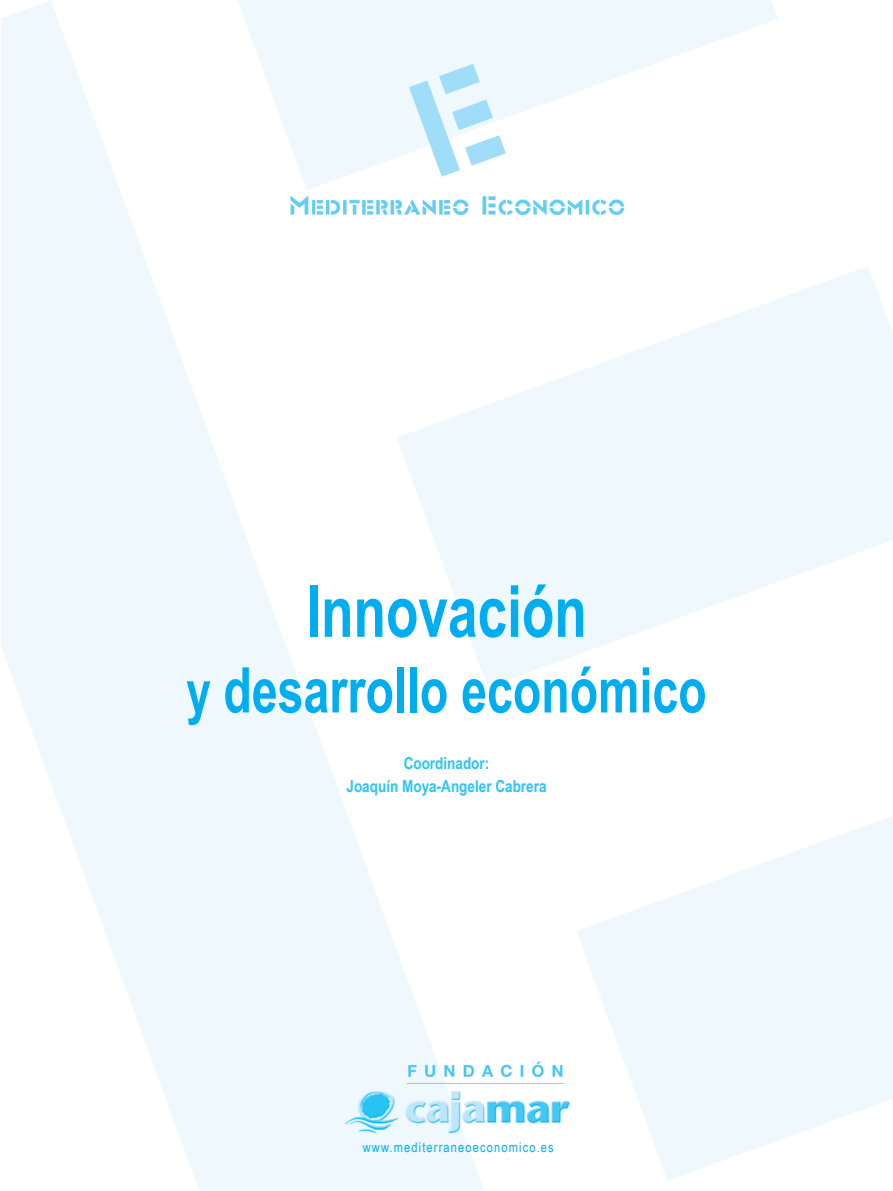
<style>
.page{position:relative;width:893px;height:1191px;background:#fff}
.page>*{position:absolute;margin:0;border:0;box-sizing:border-box;transform-origin:0 0}
.t1{font:700 72px "Arial Narrow";color:#00aeef;scale:.9 1}
.t2{font:700 63px "Arial Narrow";color:#00aeef;scale:.9 1}
.t3{font:700 16.5px/22.5px "Arial Narrow";color:#2bc4f3;text-align:center}
.t4{font:13.5px "Arial Narrow";letter-spacing:.085em;color:#00aeef}
.s1{font-size:60px}
</style>
<div class="page">
<img style="left:1px;top:0;width:892px;height:1191px">
<h1 class="t1" style="left:306px;top:557px;width:313px">Innovación</h1>
<h2 class="t2" style="left:186px;top:642px;width:579px"><span class="s1">y</span> desarrollo económico</h2>
<p class="t3" style="left:346px;top:751px;width:201px">Coordinador:<br>Joaquín Moya-Angeler Cabrera</p>
<p class="t4" style="left:363px;top:1137px;width:192px">www.mediterraneoeconomico.es</p>
</div>
